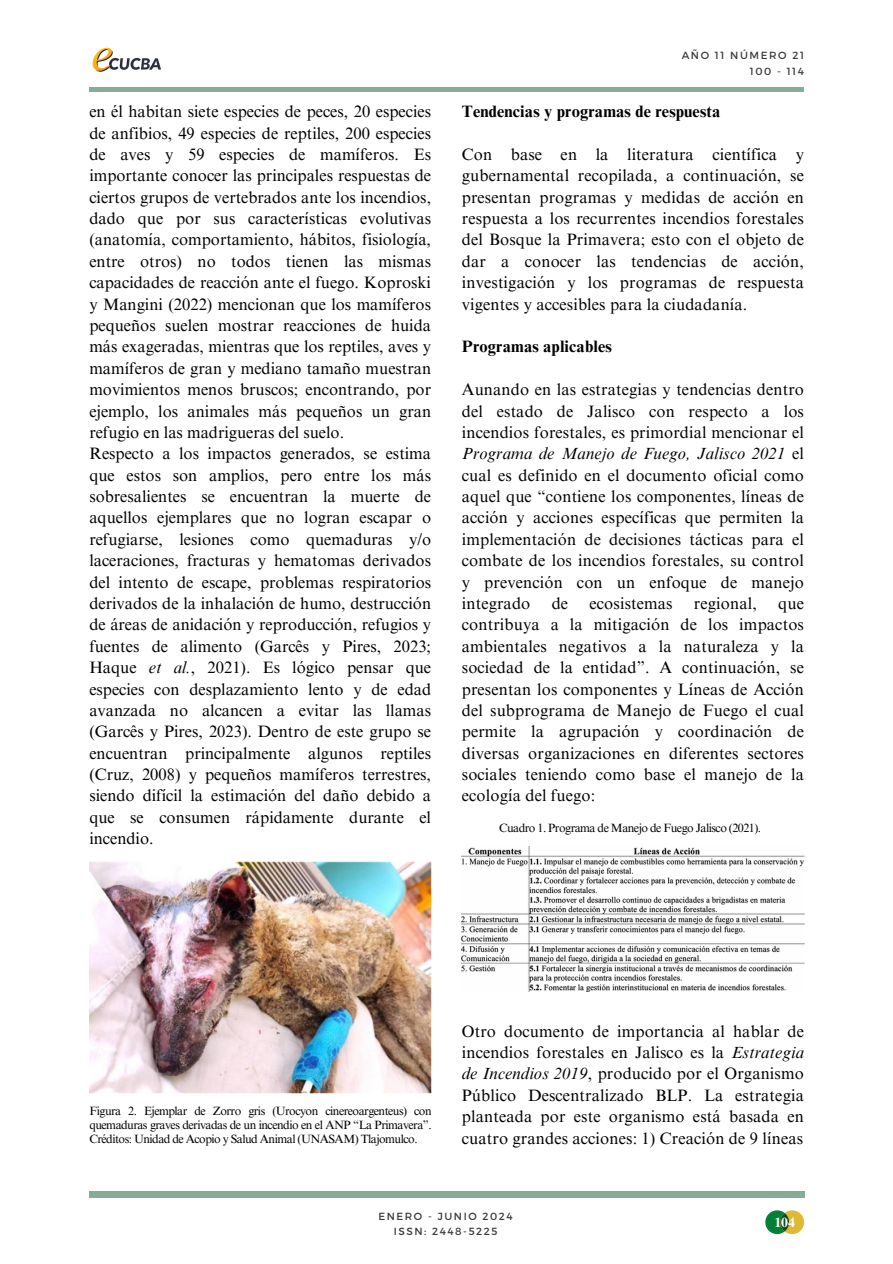
<style>
.page{position:relative;width:893px;height:1264px;background:#fff}
.page>*{position:absolute;margin:0;border:0;box-sizing:border-box;transform-origin:0 0}
.t1{font:16.5px/21.3px "Times NRMT Pro";color:#000;text-align:justify}
.t2{font:700 16.5px "Times NRMT Pro";letter-spacing:.01em;color:#000}
.t3{font:700 13.8px "Te X Gyre Termes";color:#fefefe}
.t4{font:12px/14px "Times NRMT Pro";letter-spacing:-.045em;color:#000;text-align:justify}
.t5{font:10.35px "Montserrat";letter-spacing:.15em;color:#3a3a3a}
.s1{font-style:italic}
</style>
<div class="page">
<hr style="left:89px;top:88px;width:715px;height:3px;background:#83ad96">
<div style="left:89px;top:1191px;width:715px;height:6px;background:#83ad96"></div>
<svg style="left:765px;top:1210px;width:38px;height:23px"></svg>
<img style="left:92px;top:47px;width:69px;height:25px">
<img style="left:89px;top:861px;width:342px;height:232px">
<img style="left:462px;top:846px;width:342px;height:145px">
<p class="t5" style="left:681px;top:49px;width:124px">AÑO 11 NÚMERO 21</p>
<p class="t5" style="left:749px;top:64px;width:56px">100 - 114</p>
<p class="t1" style="left:89px;top:103px;width:343px;text-align:left">en él habitan siete especies de peces, 20 especies de anfibios, 49 especies de reptiles, 200 especies de aves y 59 especies de mamíferos. Es importante conocer las principales respuestas de ciertos grupos de vertebrados ante los incendios, dado que por sus características evolutivas (anatomía, comportamiento, hábitos, fisiología, entre otros) no todos tienen las mismas capacidades de reacción ante el fuego. Koproski y Mangini (2022) mencionan que los mamíferos pequeños suelen mostrar reacciones de huida más exageradas, mientras que los reptiles, aves y mamíferos de gran y mediano tamaño muestran movimientos menos bruscos; encontrando, por ejemplo, los animales más pequeños un gran refugio en las madrigueras del suelo.<br>Respecto a los impactos generados, se estima que estos son amplios, pero entre los más sobresalientes se encuentran la muerte de aquellos ejemplares que no logran escapar o refugiarse, lesiones como quemaduras y/o laceraciones, fracturas y hematomas derivados del intento de escape, problemas respiratorios derivados de la inhalación de humo, destrucción de áreas de anidación y reproducción, refugios y fuentes de alimento (Garcês y Pires, 2023; Haque <span class="s1">et al.</span>, 2021). Es lógico pensar que especies con desplazamiento lento y de edad avanzada no alcancen a evitar las llamas (Garcês y Pires, 2023). Dentro de este grupo se encuentran principalmente algunos reptiles (Cruz, 2008) y pequeños mamíferos terrestres, siendo difícil la estimación del daño debido a que se consumen rápidamente durante el incendio.</p>
<h2 class="t2" style="left:462px;top:105px;width:260px">Tendencias y programas de respuesta</h2>
<p class="t1" style="left:462px;top:146px;width:343px">Con base en la literatura científica y gubernamental recopilada, a continuación, se presentan programas y medidas de acción en respuesta a los recurrentes incendios forestales del Bosque la Primavera; esto con el objeto de dar a conocer las tendencias de acción, investigación y los programas de respuesta vigentes y accesibles para la ciudadanía.</p>
<h4 class="t2" style="left:462px;top:340px;width:151px">Programas aplicables</h4>
<h1 class="t1" style="left:462px;top:381px;width:343px">Aunando en las estrategias y tendencias dentro del estado de Jalisco con respecto a los incendios forestales, es primordial mencionar el <span class="s1">Programa de Manejo de Fuego, Jalisco 2021</span> el cual es definido en el documento oficial como aquel que “contiene los componentes, líneas de acción y acciones específicas que permiten la implementación de decisiones tácticas para el combate de los incendios forestales, su control y prevención con un enfoque de manejo integrado</h1>
<h1 class="t1" style="left:551px;top:594px;width:18px">de</h1>
<h1 class="t1" style="left:589px;top:594px;width:85px">ecosistemas</h1>
<h1 class="t1" style="left:694px;top:594px;width:64px">regional,</h1>
<h1 class="t1" style="left:462px;top:594px;width:343px;text-indent:316px">que contribuya a la mitigación de los impactos ambientales negativos a la naturaleza y la sociedad de la entidad”. A continuación, se presentan los componentes y Líneas de Acción del subprograma de Manejo de Fuego el cual permite la agrupación y coordinación de diversas organizaciones en diferentes sectores sociales teniendo como base el manejo de la ecología del fuego:</h1>
<p class="t4" style="left:499px;top:822px;width:263px">Cuadro 1. Programa de Manejo de Fuego Jalisco (2021).</p>
<h4 class="t4" style="left:89px;top:1105px;width:344px">Figura 2. Ejemplar de Zorro gris (Urocyon cinereoargenteus) con quemaduras graves derivadas de un incendio en el ANP “La Primavera”.<br>Créditos: Unidad de Acopio y Salud Animal (UNASAM) Tlajomulco.</h4>
<h2 class="t1" style="left:462px;top:1022px;width:343px">Otro documento de importancia al hablar de incendios forestales en Jalisco es la <span class="s1">Estrategia de Incendios 2019</span>, producido por el Organismo Público Descentralizado BLP. La estrategia planteada por este organismo está basada en cuatro grandes acciones: 1) Creación de 9 líneas</h2>
<h2 class="t5" style="left:378px;top:1208px;width:136px">ENERO - JUNIO 2024</h2>
<h2 class="t5" style="left:394px;top:1224px;width:105px">ISSN: 2448-5225</h2>
<h1 class="t3" style="left:774px;top:1211px;width:22px">104</h1>
</div>
